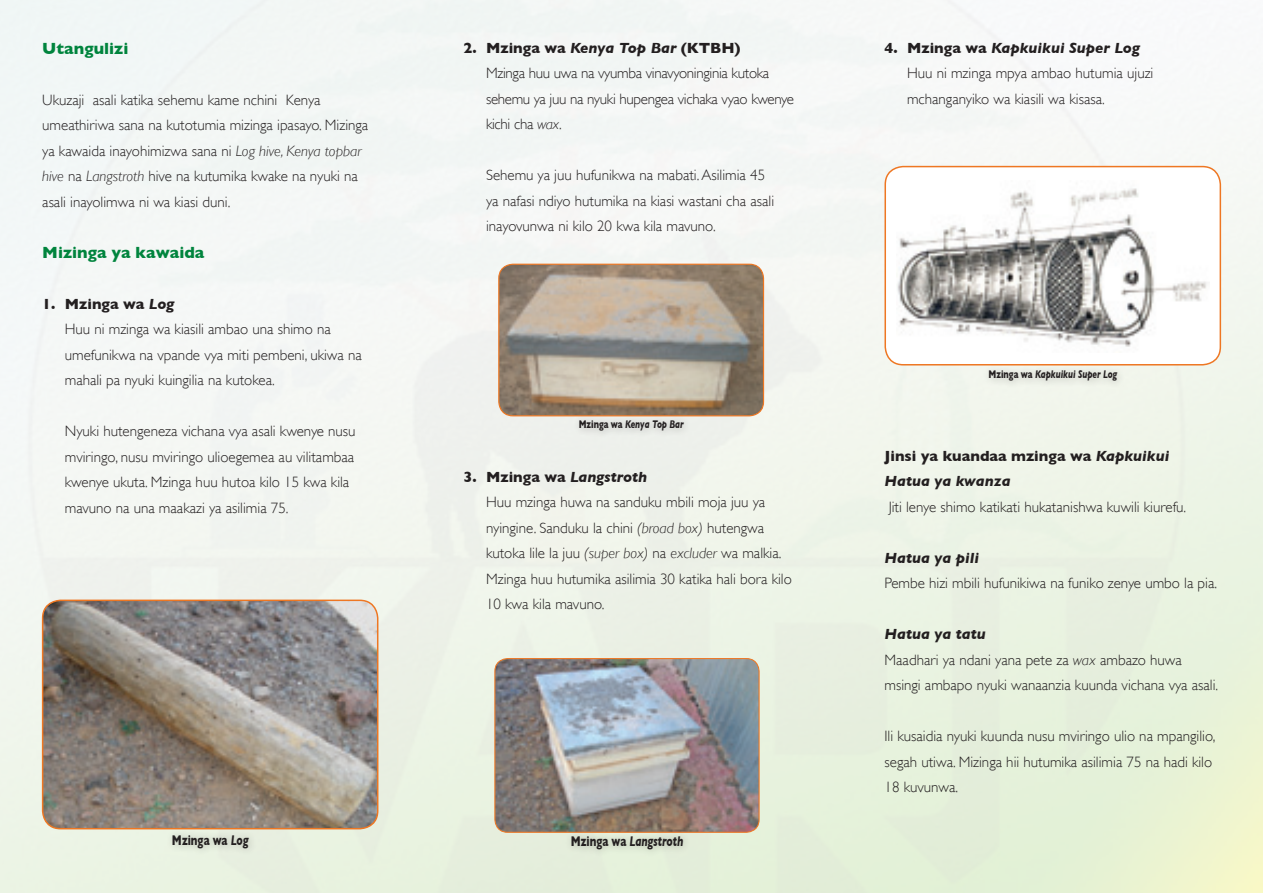
<style>
.page{position:relative;width:1263px;height:893px;background:#fff}
.page>*{position:absolute;margin:0;border:0;box-sizing:border-box;transform-origin:0 0}
.t1{font:700 16.5px "Gill Sans";color:#00843d}
.t2{font:300 15px/25.5px "Gill Sans";color:#231f20}
.t3{font:300 15px/25.5px "Gill Sans";letter-spacing:-.02em;color:#231f20}
.t4{font:700 15px "Gill Sans";color:#231f20}
.t5{font:italic 700 15px "Gill Sans";color:#231f20}
.t6{font:italic 700 14.4px "Gill Sans";color:#231f20;scale:.73 1}
.t7{font:700 14.4px "Gill Sans";color:#231f20;scale:.73 1}
.t8{font:italic 700 11.4px "Gill Sans";color:#231f20;scale:.73 1}
.s1{font-style:italic}
.s2{font-style:normal}
</style>
<div class="page">
<img style="left:0;top:0;width:1263px;height:893px">
<img style="left:499px;top:264px;width:264px;height:152px">
<div style="left:498px;top:264px;width:266px;height:152px;border:1px solid #ee7723;border-radius:14px"></div>
<div style="left:572px;top:413px;width:120px;height:25px;background:#231f20;opacity:.26"></div>
<img style="left:43px;top:600px;width:335px;height:229px">
<div style="left:42px;top:600px;width:336px;height:229px;border:2px solid #ee7723;border-radius:18px"></div>
<div style="left:165px;top:828px;width:91px;height:28px;background:#231f20;opacity:.26"></div>
<img style="left:495px;top:659px;width:264px;height:173px">
<div style="left:494px;top:658px;width:266px;height:175px;border:1px solid #ee7723;border-radius:13px"></div>
<div style="left:564px;top:829px;width:127px;height:28px;background:#231f20;opacity:.26"></div>
<div style="left:885px;top:167px;width:335px;height:198px;background:#fff;border-radius:18px"></div>
<img style="left:897px;top:188px;width:310px;height:159px">
<div style="left:884px;top:166px;width:337px;height:199px;border:2px solid #ee7723;border-radius:18px"></div>
<div style="left:982px;top:364px;width:143px;height:25px;background:#231f20;opacity:.26"></div>
<p class="t1" style="left:42px;top:39px;width:88px">Utangulizi</p>
<p class="t2" style="left:42px;top:87px;width:328px">Ukuzaji asali katika sehemu kame nchini Kenya umeathiriwa sana na kutotumia mizinga ipasayo. Mizinga ya kawaida inayohimizwa sana ni <span class="s1">Log hive, Kenya topbar hive</span> na <span class="s1">Langstroth</span> hive na kutumika kwake na nyuki na asali inayolimwa ni wa kiasi duni.</p>
<p class="t1" style="left:42px;top:243px;width:164px">Mizinga ya kawaida</p>
<p class="t4" style="left:42px;top:295px;width:134px">1. Mzinga wa <span class="s1">Log</span></p>
<p class="t2" style="left:65px;top:317px;width:299px">Huu ni mzinga wa kiasili ambao una shimo na umefunikwa na vpande vya miti pembeni, ukiwa na mahali pa nyuki kuingilia na kutokea.</p>
<p class="t2" style="left:65px;top:419px;width:292px">Nyuki hutengeneza vichana vya asali kwenye nusu mviringo, nusu mviringo ulioegemea au vilitambaa kwenye ukuta. Mzinga huu hutoa kilo 15 kwa kila mavuno na una maakazi ya asilimia 75.</p>
<p class="t4" style="left:463px;top:39px;width:278px">2. Mzinga wa <span class="s1">Kenya Top Bar</span> (KTBH)</p>
<p class="t3" style="left:486px;top:61px;width:310px">Mzinga huu uwa na vyumba vinavyoninginia kutoka sehemu ya juu na nyuki hupengea vichaka vyao kwenye kichi cha <span class="s1">wax</span>.</p>
<p class="t2" style="left:486px;top:163px;width:290px">Sehemu ya juu hufunikwa na mabati. Asilimia 45 ya nafasi ndiyo hutumika na kiasi wastani cha asali inayovunwa ni kilo 20 kwa kila mavuno.</p>
<p class="t8" style="left:579px;top:417px;width:145px"><span class="s2">Mzinga wa</span> Kenya Top Bar</p>
<p class="t4" style="left:463px;top:468px;width:185px">3. Mzinga wa <span class="s1">Langstroth</span></p>
<p class="t2" style="left:486px;top:490px;width:307px">Huu mzinga huwa na sanduku mbili moja juu ya nyingine. Sanduku la chini <span class="s1">(broad box)</span> hutengwa kutoka lile la juu <span class="s1">(super box)</span> na <span class="s1">excluder</span> wa malkia.<br>Mzinga huu hutumika asilimia 30 katika hali bora kilo 10 kwa kila mavuno.</p>
<p class="t7" style="left:172px;top:831px;width:106px">Mzinga wa <span class="s1">Log</span></p>
<p class="t6" style="left:571px;top:832px;width:156px"><span class="s2">Mzinga wa</span> Langstroth</p>
<p class="t5" style="left:884px;top:39px;width:257px"><span class="s2">4. Mzinga wa</span> Kapkuikui Super Log</p>
<p class="t2" style="left:907px;top:61px;width:248px">Huu ni mzinga mpya ambao hutumia ujuzi mchanganyiko wa kiasili wa kisasa.</p>
<p class="t8" style="left:988px;top:368px;width:178px"><span class="s2">Mzinga wa</span> Kapkuikui Super Log</p>
<p class="t4" style="left:884px;top:447px;width:286px">Jinsi ya kuandaa mzinga wa <span class="s1">Kapkuikui</span></p>
<p class="t5" style="left:884px;top:472px;width:128px">Hatua ya kwanza</p>
<p class="t2" style="left:889px;top:494px;width:299px">Jiti lenye shimo katikati hukatanishwa kuwili kiurefu.</p>
<p class="t5" style="left:884px;top:549px;width:96px">Hatua ya pili</p>
<p class="t2" style="left:884px;top:571px;width:334px">Pembe hizi mbili hufunikiwa na funiko zenye umbo la pia.</p>
<p class="t5" style="left:884px;top:625px;width:103px">Hatua ya tatu</p>
<p class="t2" style="left:884px;top:647px;width:335px">Maadhari ya ndani yana pete za <span class="s1">wax</span> ambazo huwa msingi ambapo nyuki wanaanzia kuunda vichana vya asali.</p>
<p class="t2" style="left:884px;top:724px;width:332px">Ili kusaidia nyuki kuunda nusu mviringo ulio na mpangilio, segah utiwa. Mizinga hii hutumika asilimia 75 na hadi kilo<br>18 kuvunwa.</p>
</div>
